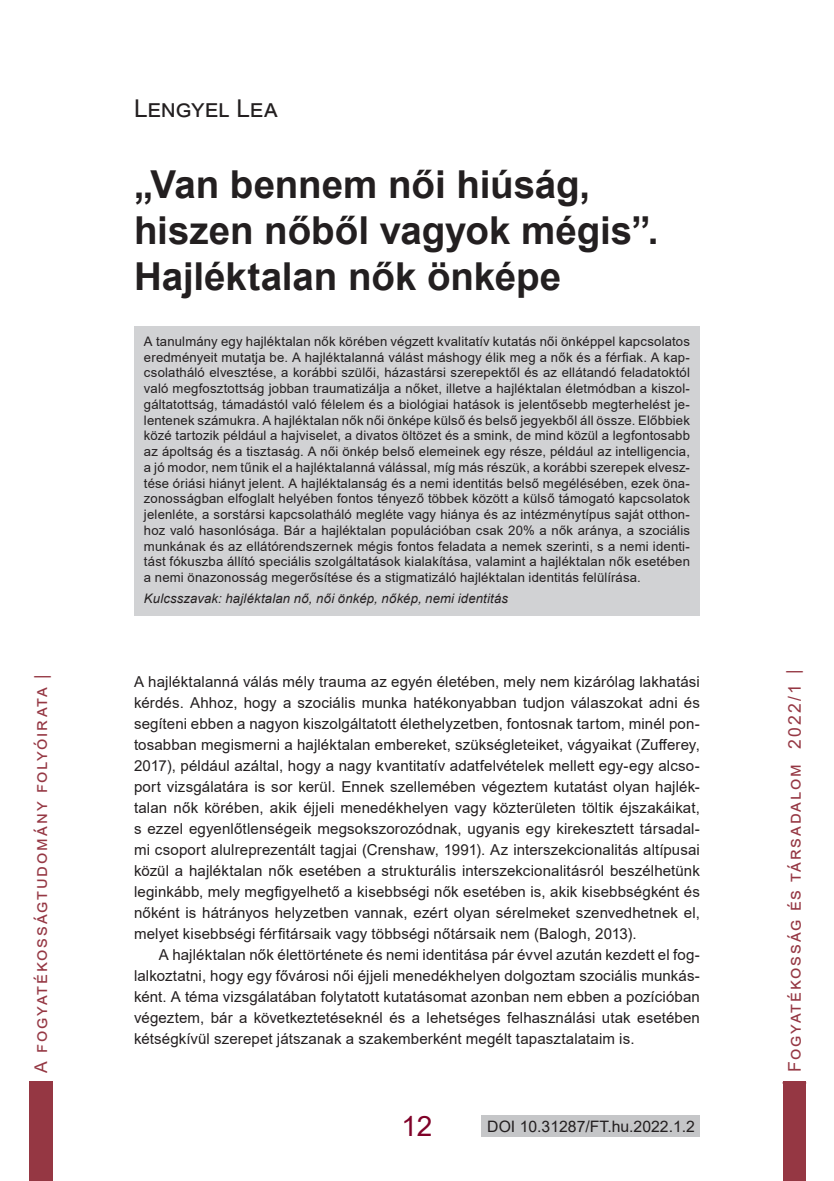
<style>
.page{position:relative;width:834px;height:1181px;background:#fff}
.page>*{position:absolute;margin:0;border:0;box-sizing:border-box;transform-origin:0 0}
.Tanulmánycím{font:700 38.5px/46.2px "Arial";letter-spacing:-.005em;color:#231f20}
.t1{font:28px "Arial";color:#7f0128}
.Szerző{font:24.5px "Arial";letter-spacing:-.005em;color:#231f20}
.t2{font:17.5px "Arial";letter-spacing:.105em;color:#953743}
.t3{font:15.75px "Arial";color:#231f20}
.Normál_tompa{font:15.05px/21px "Arial";letter-spacing:.01em;color:#231f20;text-align:justify}
.Normál{font:15.05px/21px "Arial";letter-spacing:.01em;color:#231f20;text-align:justify}
.Absztrakt{font:13.12px/15.8px "Arial";letter-spacing:.015em;color:#231f20;text-align:justify}
.Absztrakt-2{font:italic 13.12px "Arial";letter-spacing:.01em;color:#231f20}
.s1{font-size:24.5px}
</style>
<div class="page">
<div style="left:783px;top:1081px;width:22px;height:100px;background:#953743"></div>
<div style="left:29px;top:1081px;width:24px;height:100px;background:#953743"></div>
<div style="left:481px;top:1115px;width:218px;height:21px;background:#c5c6c8"></div>
<div style="left:134px;top:326px;width:565px;height:269px;background:#d1d2d4"></div>
<div style="left:134px;top:583px;width:565px;height:32px;background:#d1d2d4"></div>
<h3 class="t2" style="left:29px;top:1085px;width:413px;rotate:-90deg">| A fogyatékosságtudomány folyóirata |</h3>
<p class="Szerző" style="left:134px;top:92px;width:145px">Lengyel Lea</p>
<p class="Tanulmánycím" style="left:134px;top:162px;width:526px">„Van bennem női hiúság, hiszen nőből vagyok mégis”.<br>Hajléktalan nők önképe</p>
<p class="Absztrakt" style="left:144px;top:333px;width:547px">A tanulmány egy hajléktalan nők körében végzett kvalitatív kutatás női önképpel kapcsolatos eredményeit mutatja be. A hajléktalanná válást máshogy élik meg a nők és a férfiak. A kap&shy;csolatháló elvesztése, a korábbi szülői, házastársi szerepektől és az ellátandó feladatoktól való megfosztottság jobban traumatizálja a nőket, illetve a hajléktalan életmódban a kiszol&shy;gáltatottság, támadástól való félelem és a biológiai hatások is jelentősebb megterhelést je&shy;lentenek számukra. A hajléktalan nők női önképe külső és belső jegyekből áll össze. Előbbiek közé tartozik például a hajviselet, a divatos öltözet és a smink, de mind közül a legfontosabb az ápoltság és a tisztaság. A női önkép belső elemeinek egy része, például az intelligencia, a jó modor, nem tűnik el a hajléktalanná válással, míg más részük, a korábbi szerepek elvesz&shy;tése óriási hiányt jelent. A hajléktalanság és a nemi identitás belső megélésében, ezek öna&shy;zonosságban elfoglalt helyében fontos tényező többek között a külső támogató kapcsolatok jelenléte, a sorstársi kapcsolatháló megléte vagy hiánya és az intézménytípus saját otthon&shy;hoz való hasonlósága. Bár a hajléktalan populációban csak 20% a nők aránya, a szociális munkának és az ellátórendszernek mégis fontos feladata a nemek szerinti, s a nemi identi&shy;tást fókuszba állító speciális szolgáltatások kialakítása, valamint a hajléktalan nők esetében a nemi önazonosság megerősítése és a stigmatizáló hajléktalan identitás felülírása.</p>
<p class="Absztrakt-2" style="left:144px;top:590px;width:365px">Kulcsszavak: hajléktalan nő, női önkép, nőkép, nemi identitás</p>
<p class="Normál_tompa" style="left:134px;top:671px;width:567px">A hajléktalanná válás mély trauma az egyén életében, mely nem kizárólag lakhatási kérdés. Ahhoz, hogy a szociális munka hatékonyabban tudjon válaszokat adni és segíteni ebben a nagyon kiszolgáltatott élethelyzetben, fontosnak tartom, minél pon&shy;tosabban megismerni a hajléktalan embereket, szükségleteiket, vágyaikat (Zufferey, 2017), például azáltal, hogy a nagy kvantitatív adatfelvételek mellett egy-egy alcso&shy;port vizsgálatára is sor kerül. Ennek szellemében végeztem kutatást olyan hajlék&shy;talan nők körében, akik éjjeli menedékhelyen vagy közterületen töltik éjszakáikat, s ezzel egyenlőtlenségeik megsokszorozódnak, ugyanis egy kirekesztett társadal&shy;mi csoport alulreprezentált tagjai (Crenshaw, 1991). Az interszekcionalitás altípusai közül a hajléktalan nők esetében a strukturális interszekcionalitásról beszélhetünk leginkább, mely megfigyelhető a kisebbségi nők esetében is, akik kisebbségként és nőként is hátrányos helyzetben vannak, ezért olyan sérelmeket szenvedhetnek el, melyet kisebbségi férfitársaik vagy többségi nőtársaik nem (Balogh, 2013).</p>
<p class="Normál" style="left:134px;top:944px;width:567px;text-indent:25px">A hajléktalan nők élettörténete és nemi identitása pár évvel azután kezdett el fog&shy;lalkoztatni, hogy egy fővárosi női éjjeli menedékhelyen dolgoztam szociális munkás&shy;ként. A téma vizsgálatában folytatott kutatásomat azonban nem ebben a pozícióban végeztem, bár a következtetéseknél és a lehetséges felhasználási utak esetében kétségkívül szerepet játszanak a szakemberként megélt tapasztalataim is.</p>
<h2 class="t1" style="left:401px;top:1107px;width:33px">12</h2>
<p class="t3" style="left:487px;top:1115px;width:209px">DOI 10.31287/FT.hu.2022.1.2</p>
<h3 class="t2" style="left:782px;top:1086px;width:417px;rotate:-90deg"><span class="s1">|</span> Fogyatékosság és társadalom 2022/1 |</h3>
</div>
